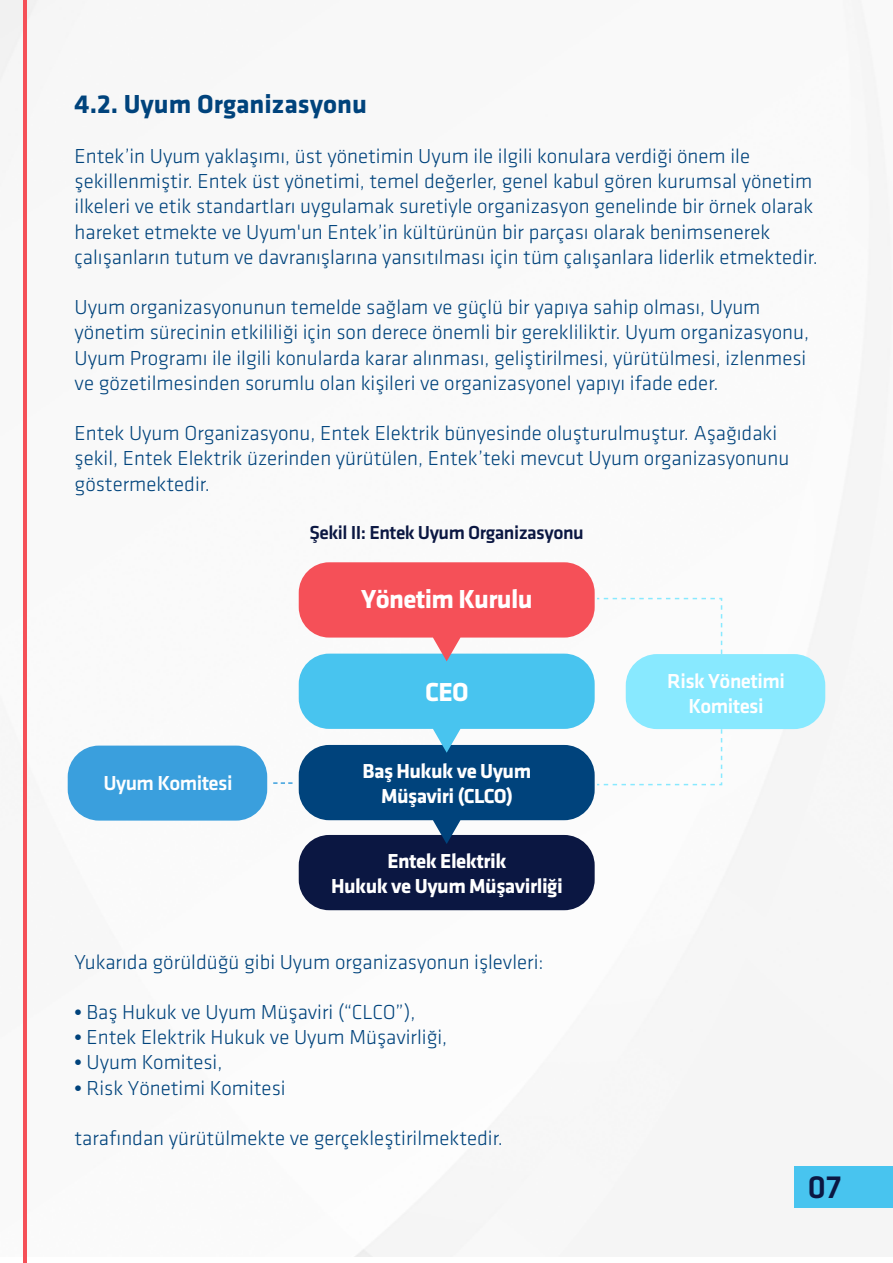
<style>
.page{position:relative;width:893px;height:1263px;background:#fff}
.page>*{position:absolute;margin:0;border:0;box-sizing:border-box;transform-origin:0 0}
.t1{font:500 33.3px "Klavika";color:#0b1742}
.t2{font:700 27px "Klavika";color:#00437c}
.t3{font:700 27px "Klavika";letter-spacing:-.025em;color:#fff}
.t4{font:300 21px/25.2px "Klavika";color:#00437c}
.t5{font:700 21px/25.2px "Klavika";letter-spacing:-.025em;color:#fff;text-align:center}
.t6{font:500 21px/25.2px "Klavika";letter-spacing:-.025em;color:#fff;text-align:center}
.t7{font:500 19.5px "Klavika";letter-spacing:-.025em;color:#0b1742}
.s1{font-weight:700}
</style>
<div class="page">
<img style="left:0;top:0;width:891px;height:1257px">
<hr style="left:24px;top:0;width:3px;height:1263px;background:#f55058">
<div style="left:794px;top:1166px;width:99px;height:42px;background:#48c4ef"></div>
<div style="left:299px;top:835px;width:296px;height:75px;background:#0b1742;border-radius:30px"></div>
<div style="left:68px;top:746px;width:199px;height:75px;background:#3a9fdd;border-radius:31px"></div>
<svg style="left:273px;top:782px;width:19px;height:2px"></svg>
<svg style="left:299px;top:562px;width:424px;height:282px"></svg>
<div style="left:626px;top:654px;width:199px;height:75px;background:#88e9ff;border-radius:31px"></div>
<p class="t2" style="left:75px;top:89px;width:294px">4.2. Uyum Organizasyonu</p>
<p class="t4" style="left:75px;top:144px;width:745px">Entek’in Uyum yaklaşımı, üst yönetimin Uyum ile ilgili konulara verdiği önem ile şekillenmiştir. Entek üst yönetimi, temel değerler, genel kabul gören kurumsal yönetim ilkeleri ve etik standartları uygulamak suretiyle organizasyon genelinde bir örnek olarak hareket etmekte ve Uyum'un Entek’in kültürünün bir parçası olarak benimsenerek çalışanların tutum ve davranışlarına yansıtılması için tüm çalışanlara liderlik etmektedir.</p>
<p class="t4" style="left:75px;top:295px;width:736px">Uyum organizasyonunun temelde sağlam ve güçlü bir yapıya sahip olması, Uyum yönetim sürecinin etkililiği için son derece önemli bir gerekliliktir. Uyum organizasyonu, Uyum Programı ile ilgili konularda karar alınması, geliştirilmesi, yürütülmesi, izlenmesi ve gözetilmesinden sorumlu olan kişileri ve organizasyonel yapıyı ifade eder.</p>
<p class="t4" style="left:75px;top:421px;width:716px">Entek Uyum Organizasyonu, Entek Elektrik bünyesinde oluşturulmuştur. Aşağıdaki şekil, Entek Elektrik üzerinden yürütülen, Entek’teki mevcut Uyum organizasyonunu göstermektedir.</p>
<p class="t7" style="left:310px;top:522px;width:276px">Şekil II: Entek Uyum Organizasyonu</p>
<p class="t3" style="left:361px;top:584px;width:173px">Yönetim Kurulu</p>
<p class="t6" style="left:103px;top:770px;width:131px">Uyum Komitesi</p>
<p class="t3" style="left:425px;top:677px;width:45px">CEO</p>
<p class="t5" style="left:363px;top:758px;width:170px">Baş Hukuk ve Uyum<br>Müşaviri (CLCO)</p>
<p class="t5" style="left:331px;top:848px;width:233px">Entek Elektrik<br>Hukuk ve Uyum Müşavirliği</p>
<p class="t4" style="left:75px;top:949px;width:471px">Yukarıda görüldüğü gibi Uyum organizasyonun işlevleri:</p>
<p class="t4" style="left:75px;top:1000px;width:342px"><span class="s1">•</span> Baş Hukuk ve Uyum Müşaviri (“CLCO”),</p>
<p class="t4" style="left:75px;top:1025px;width:374px"><span class="s1">•</span> Entek Elektrik Hukuk ve Uyum Müşavirliği,</p>
<p class="t4" style="left:75px;top:1050px;width:149px"><span class="s1">•</span> Uyum Komitesi,</p>
<p class="t4" style="left:75px;top:1075px;width:213px"><span class="s1">•</span> Risk Yönetimi Komitesi</p>
<p class="t4" style="left:75px;top:1126px;width:430px">tarafından yürütülmekte ve gerçekleştirilmektedir.</p>
<p class="t6" style="left:667px;top:668px;width:119px">Risk Yönetimi<br>Komitesi</p>
<h1 class="t1" style="left:808px;top:1168px;width:35px">07</h1>
</div>
